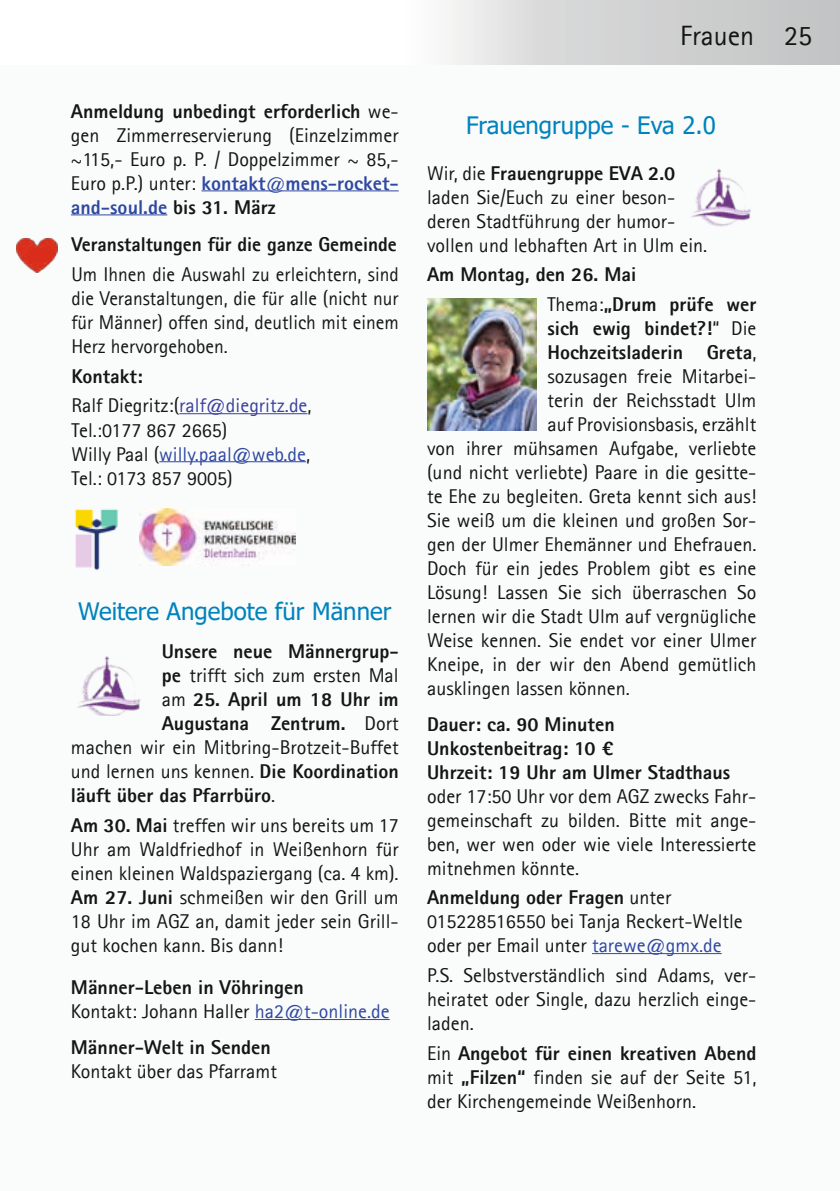
<style>
.page{position:relative;width:840px;height:1191px;background:#fff}
.page>*{position:absolute;margin:0;border:0;box-sizing:border-box;transform-origin:0 0}
.t1{font:28px "Agfa Rotis Sans Serif";color:#141515}
.t2{font:24px "Tahoma";color:#0083bd}
.t3{font:20px/24px "Agfa Rotis Sans Serif";color:#141515;text-align:justify}
.t4{font:800 20px/24px "Agfa Rotis Sans Serif";color:#141515}
.t5{font:20px/29.6px "Agfa Rotis Sans Serif";color:#3a419c}
.s1{font-weight:800}
.s2{font-weight:800;color:#2f49a2}
.s3{font-weight:800;color:#141515}
.s4{color:#141515}
.s5{color:#2f49a2}
.s6{font-weight:400}
.s7{font-weight:400;color:#2f49a2}
</style>
<div class="page">
<svg style="left:446px;top:0;width:393px;height:65px;background:#d4d4d4"></svg>
<div style="left:0;top:66px;width:839px;height:1125px;background:#fafbfb"></div>
<hr style="left:201px;top:190px;width:197px;height:1px;background:#2f49a2">
<hr style="left:71px;top:214px;width:96px;height:1px;background:#2f49a2">
<hr style="left:591px;top:953px;width:130px;height:1px;background:#2f49a2">
<img style="left:427px;top:299px;width:108px;height:131px">
<img style="left:691px;top:169px;width:60px;height:58px">
<hr style="left:179px;top:413px;width:128px;height:1px;background:#3a419c">
<hr style="left:159px;top:461px;width:147px;height:1px;background:#2f49a2">
<img style="left:17px;top:238px;width:40px;height:35px">
<img style="left:75px;top:509px;width:43px;height:61px">
<img style="left:140px;top:509px;width:155px;height:56px">
<img style="left:77px;top:656px;width:64px;height:59px">
<hr style="left:254px;top:1019px;width:135px;height:1px;background:#2f49a2">
<p class="t3" style="left:71px;top:99px;width:329px"><span class="s1">Anmeldung unbedingt erforderlich</span> we&shy;gen Zimmerreservierung (Einzelzimmer ~115,- Euro p. P. / Doppelzimmer ~ 85,- Euro p.P.) unter: <span class="s2">kontakt@mens-rocket&shy;and-soul.de</span> <span class="s1">bis 31. März</span></p>
<p class="t4" style="left:71px;top:232px;width:327px">Veranstaltungen für die ganze Gemeinde</p>
<p class="t3" style="left:71px;top:262px;width:329px">Um Ihnen die Auswahl zu erleichtern, sind die Veranstaltungen, die für alle (nicht nur für Männer) offen sind, deutlich mit einem Herz hervorgehoben.</p>
<p class="t5" style="left:71px;top:361px;width:241px"><span class="s3">Kontakt:<br></span><span class="s4">Ralf Diegritz:(</span>ralf@diegritz.de<span class="s4">,</span></p>
<p class="t3" style="left:71px;top:417px;width:240px;text-align:left">Tel.:0177 867 2665)<br>Willy Paal (<span class="s5">willy.paal@web.de</span>,<br>Tel.: 0173 857 9005)</p>
<p class="t2" style="left:78px;top:595px;width:314px">Weitere Angebote für Männer</p>
<p class="t4" style="left:162px;top:639px;width:238px">Unsere neue Männergrup-</p>
<p class="t3" style="left:162px;top:663px;width:238px"><span class="s1">pe</span> trifft sich zum ersten Mal</p>
<p class="t4" style="left:162px;top:687px;width:238px"><span class="s6">am</span> 25. April um 18 Uhr im</p>
<p class="t4" style="left:162px;top:711px;width:238px">Augustana Zentrum. <span class="s6">Dort</span></p>
<p class="t3" style="left:71px;top:735px;width:329px">machen wir ein Mitbring-Brotzeit-Buffet</p>
<p class="t3" style="left:71px;top:759px;width:329px">und lernen uns kennen. <span class="s1">Die Koordination</span></p>
<p class="t4" style="left:71px;top:783px;width:206px">läuft über das Pfarrbüro<span class="s6">.</span></p>
<p class="t3" style="left:71px;top:812px;width:329px"><span class="s1">Am 30. Mai</span> treffen wir uns bereits um 17<br>Uhr am Waldfriedhof in Weißenhorn für einen kleinen Waldspaziergang (ca. 4 km).<br><span class="s1">Am 27. Juni</span> schmeißen wir den Grill um 18 Uhr im AGZ an, damit jeder sein Grill&shy;gut kochen kann. Bis dann!</p>
<p class="t4" style="left:71px;top:975px;width:320px">Männer-Leben in Vöhringen<br><span class="s6">Kontakt: Johann Haller</span> <span class="s7">ha2@t-online.de</span></p>
<p class="t4" style="left:71px;top:1034px;width:201px">Männer-Welt in Senden</p>
<p class="t3" style="left:71px;top:1058px;width:207px">Kontakt über das Pfarramt</p>
<h1 class="t1" style="left:679px;top:19px;width:134px">Frauen 25</h1>
<p class="t2" style="left:466px;top:109px;width:251px">Frauengruppe - Eva 2.0</p>
<p class="t3" style="left:427px;top:161px;width:281px;text-align:left">Wir, die <span class="s1">Frauengruppe EVA 2.0 </span>laden Sie/Euch zu einer beson&shy;deren Stadtführung der humor&shy;vollen und lebhaften Art in Ulm ein.</p>
<p class="t4" style="left:547px;top:260px;width:210px;line-height:29.6px;text-indent:-120px">Am Montag, den 26. Mai<br><span class="s6">Thema:</span>„Drum prüfe wer</p>
<p class="t4" style="left:547px;top:316px;width:210px">sich ewig bindet?!<span class="s6">“ Die</span></p>
<p class="t4" style="left:547px;top:340px;width:210px">Hochzeitsladerin Greta<span class="s6">,</span></p>
<p class="t3" style="left:547px;top:364px;width:210px">sozusagen freie Mitarbei-</p>
<p class="t3" style="left:547px;top:388px;width:210px">terin der Reichsstadt Ulm</p>
<p class="t3" style="left:547px;top:412px;width:210px">auf Provisionsbasis, erzählt</p>
<p class="t3" style="left:427px;top:436px;width:330px">von ihrer mühsamen Aufgabe, verliebte</p>
<p class="t3" style="left:427px;top:460px;width:330px">(und nicht verliebte) Paare in die gesitte-</p>
<p class="t3" style="left:427px;top:484px;width:330px">te Ehe zu begleiten. Greta kennt sich aus!</p>
<p class="t3" style="left:427px;top:508px;width:330px">Sie weiß um die kleinen und großen Sor-</p>
<p class="t3" style="left:427px;top:532px;width:330px">gen der Ulmer Ehemänner und Ehefrauen.</p>
<p class="t3" style="left:427px;top:556px;width:330px">Doch für ein jedes Problem gibt es eine</p>
<p class="t3" style="left:427px;top:580px;width:330px">Lösung! Lassen Sie sich überraschen So</p>
<p class="t3" style="left:427px;top:604px;width:330px">lernen wir die Stadt Ulm auf vergnügliche</p>
<p class="t3" style="left:427px;top:628px;width:330px">Weise kennen. Sie endet vor einer Ulmer</p>
<p class="t3" style="left:427px;top:652px;width:330px">Kneipe, in der wir den Abend gemütlich</p>
<p class="t3" style="left:427px;top:676px;width:204px">ausklingen lassen können.</p>
<p class="t4" style="left:427px;top:711px;width:304px">Dauer: ca. 90 Minuten<br>Unkostenbeitrag: 10 €<br>Uhrzeit: 19 Uhr am Ulmer Stadthaus</p>
<p class="t3" style="left:427px;top:783px;width:330px">oder 17:50 Uhr vor dem AGZ zwecks Fahr&shy;gemeinschaft zu bilden. Bitte mit ange&shy;ben, wer wen oder wie viele Interessierte mitnehmen könnte.</p>
<p class="t3" style="left:427px;top:885px;width:317px;text-align:left"><span class="s1">Anmeldung oder Fragen</span> unter<br>015228516550 bei Tanja Reckert-Weltle oder per Email unter <span class="s5">tarewe@gmx.de</span></p>
<p class="t3" style="left:427px;top:963px;width:330px">P.S. Selbstverständlich sind Adams, ver&shy;heiratet oder Single, dazu herzlich einge&shy;laden.</p>
<p class="t3" style="left:427px;top:1040px;width:330px">Ein <span class="s1">Angebot für einen kreativen Abend </span>mit <span class="s1">„Filzen“</span> finden sie auf der Seite 51, der Kirchengemeinde Weißenhorn.</p>
</div>
